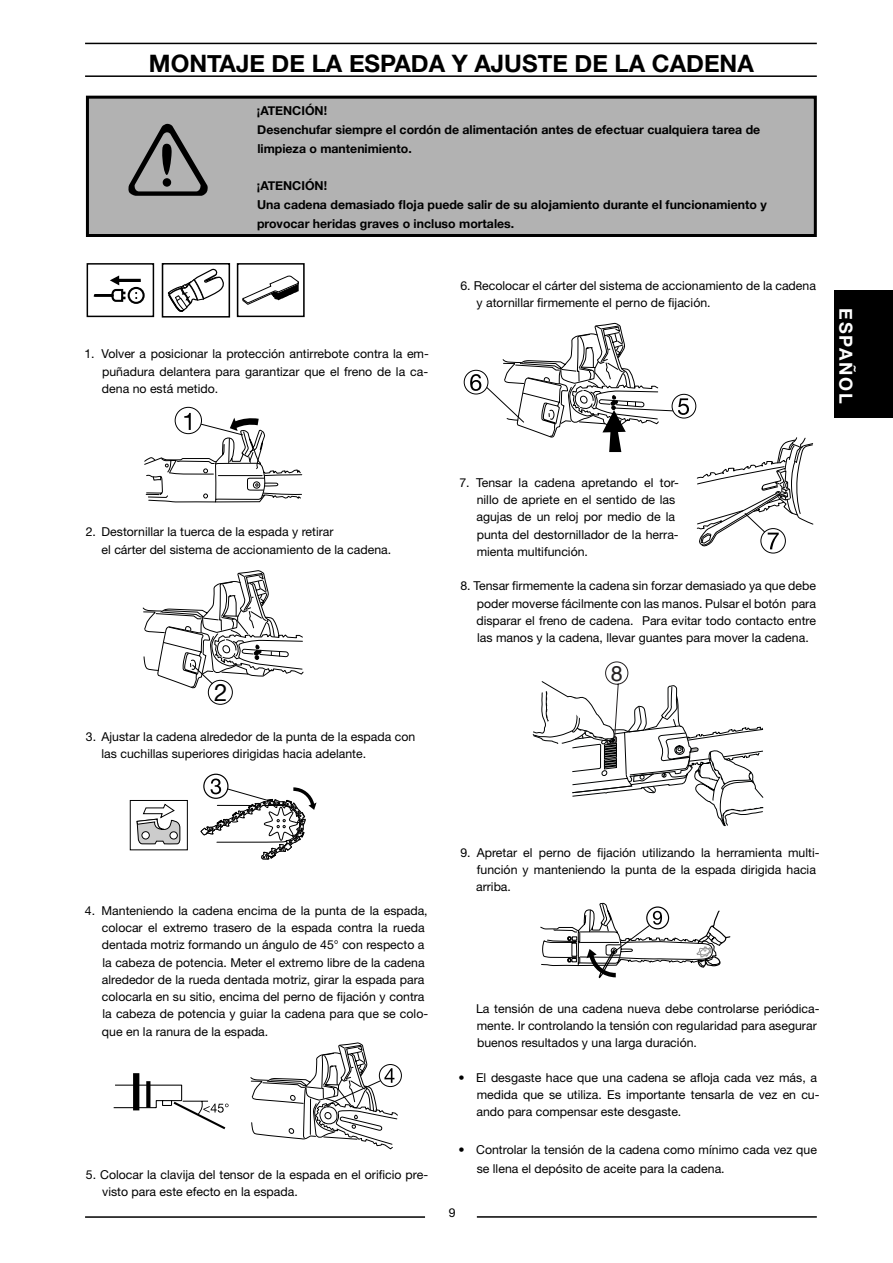
<style>
.page{position:relative;width:893px;height:1263px;background:#fff}
.page>*{position:absolute;margin:0;border:0;box-sizing:border-box;transform-origin:0 0}
.t1{font:700 24px "Helvetica Neue";color:#000}
.t2{font:24px "Helvetica Neue";color:#000}
.t3{font:21.45px "Helvetica";color:#231f20}
.t4{font:700 18px "Helvetica Neue";letter-spacing:.1em;color:#fff}
.t5{font:12.3px/17.2px "Helvetica Neue";color:#000}
.t6{font:700 12.3px/18.8px "Helvetica Neue";color:#000}
</style>
<div class="page">
<div style="left:834px;top:291px;width:58px;height:127px;background:#000"></div>
<hr style="left:85px;top:1216px;width:340px;height:2px;background:#000">
<hr style="left:477px;top:1216px;width:339px;height:2px;background:#000">
<svg style="left:540px;top:903px;width:191px;height:76px"></svg>
<svg style="left:129px;top:800px;width:59px;height:51px"></svg>
<svg style="left:204px;top:773px;width:24px;height:24px"></svg>
<div style="left:203px;top:774px;width:25px;height:25px;border:1px solid #000;border-radius:50%"></div>
<svg style="left:200px;top:779px;width:116px;height:81px"></svg>
<hr style="left:85px;top:43px;width:731px;height:1px;background:#000">
<hr style="left:85px;top:75px;width:731px;height:2px;background:#000">
<div style="left:87px;top:97px;width:728px;height:139px;background:#b2b2b2"></div>
<div style="left:86px;top:96px;width:730px;height:141px;border:3px solid #000"></div>
<svg style="left:128px;top:124px;width:80px;height:72px"></svg>
<div style="left:163px;top:178px;width:8px;height:9px;background:#000;border-radius:50%"></div>
<div style="left:162px;top:263px;width:68px;height:55px;border:2px solid #000"></div>
<svg style="left:167px;top:269px;width:57px;height:43px"></svg>
<div style="left:237px;top:263px;width:67px;height:54px;border:2px solid #000"></div>
<svg style="left:242px;top:276px;width:57px;height:29px"></svg>
<svg style="left:175px;top:407px;width:26px;height:27px"></svg>
<div style="left:175px;top:407px;width:27px;height:27px;border:1px solid #000;border-radius:50%"></div>
<svg style="left:144px;top:413px;width:158px;height:90px"></svg>
<svg style="left:142px;top:570px;width:162px;height:119px"></svg>
<div style="left:208px;top:680px;width:27px;height:27px;background:#fff;border-radius:50%"></div>
<div style="left:208px;top:680px;width:25px;height:25px;border:1px solid #000;border-radius:50%"></div>
<div style="left:379px;top:1064px;width:23px;height:23px;border:1px solid #000;border-radius:50%"></div>
<svg style="left:250px;top:1043px;width:149px;height:107px"></svg>
<hr style="left:115px;top:1085px;width:67px;height:1px;background:#000">
<hr style="left:114px;top:1107px;width:42px;height:1px;background:#000">
<svg style="left:156px;top:1085px;width:72px;height:45px"></svg>
<div style="left:133px;top:1073px;width:6px;height:37px;background:#000"></div>
<svg style="left:146px;top:1081px;width:4px;height:27px"></svg>
<svg style="left:464px;top:370px;width:24px;height:24px"></svg>
<div style="left:463px;top:370px;width:25px;height:24px;border:1px solid #000;border-radius:50%"></div>
<div style="left:671px;top:394px;width:25px;height:25px;border:1px solid #000;border-radius:50%"></div>
<svg style="left:470px;top:323px;width:219px;height:129px"></svg>
<svg style="left:760px;top:529px;width:25px;height:24px"></svg>
<div style="left:760px;top:528px;width:25px;height:26px;border:1px solid #000;border-radius:50%"></div>
<svg style="left:696px;top:437px;width:117px;height:112px"></svg>
<div style="left:87px;top:263px;width:67px;height:54px;border:2px solid #000"></div>
<div style="left:128px;top:287px;width:17px;height:17px;border:2px solid #000;border-radius:50%"></div>
<svg style="left:93px;top:275px;width:48px;height:28px"></svg>
<svg style="left:532px;top:661px;width:232px;height:166px"></svg>
<h1 class="t1" style="left:149px;top:49px;width:606px">MONTAJE DE LA ESPADA Y AJUSTE DE LA CADENA</h1>
<p class="t6" style="left:257px;top:101px;width:505px">¡ATENCIÓN!<br>Desenchufar siempre el cordón de alimentación antes de efectuar cualquiera tarea de limpieza o mantenimiento.</p>
<p class="t6" style="left:257px;top:176px;width:511px">¡ATENCIÓN!<br>Una cadena demasiado floja puede salir de su alojamiento durante el funcionamiento y provocar heridas graves o incluso mortales.</p>
<p class="t5" style="left:102px;top:347px;width:328px;text-align:justify;text-indent:-18px">1. Volver a posicionar la protección antirrebote contra la em&shy;puñadura delantera para garantizar que el freno de la ca&shy;dena no está metido.</p>
<p class="t5" style="left:476px;top:278px;width:341px;text-indent:-16px">6. Recolocar el cárter del sistema de accionamiento de la cadena y atornillar firmemente el perno de fijación.</p>
<h3 class="t4" style="left:857px;top:308px;width:97px;rotate:90deg">ESPAÑOL</h3>
<p class="t5" style="left:102px;top:525px;width:291px;text-indent:-16px">2. Destornillar la tuerca de la espada y retirar<br>el cárter del sistema de accionamiento de la cadena.</p>
<h1 class="t2" style="left:214px;top:683px;width:15px">2</h1>
<p class="t5" style="left:102px;top:729px;width:315px;text-indent:-16px">3. Ajustar la cadena alrededor de la punta de la espada con las cuchillas superiores dirigidas hacia adelante.</p>
<p class="t5" style="left:476px;top:475px;width:204px;text-indent:-17px">7. Tensar la cadena apretando el tor&shy;nillo de apriete en el sentido de las agujas de un reloj por medio de la punta del destornillador de la herra&shy;mienta multifunción.</p>
<p class="t5" style="left:476px;top:578px;width:341px;text-align:justify;text-indent:-16px">8. Tensar firmemente la cadena sin forzar demasiado ya que debe poder moverse fácilmente con las manos. Pulsar el botón para disparar el freno de cadena. Para evitar todo contacto entre las manos y la cadena, llevar guantes para mover la cadena.</p>
<h2 class="t3" style="left:610px;top:665px;width:13px">8</h2>
<p class="t5" style="left:102px;top:903px;width:328px;text-indent:-17px">4. Manteniendo la cadena encima de la punta de la espada, colocar el extremo trasero de la espada contra la rueda dentada motriz formando un ángulo de 45° con respecto a la cabeza de potencia. Meter el extremo libre de la cadena alrededor de la rueda dentada motriz, girar la espada para colocarla en su sitio, encima del perno de fijación y contra la cabeza de potencia y guiar la cadena para que se colo&shy;que en la ranura de la espada.</p>
<p class="t5" style="left:102px;top:1167px;width:327px;text-indent:-16px">5. Colocar la clavija del tensor de la espada en el orificio pre&shy;visto para este efecto en la espada.</p>
<p class="t5" style="left:476px;top:845px;width:345px;text-indent:-16px">9. Apretar el perno de fijación utilizando la herramienta multi&shy;función y manteniendo la punta de la espada dirigida hacia arriba.</p>
<p class="t5" style="left:476px;top:1001px;width:345px">La tensión de una cadena nueva debe controlarse periódica&shy;mente. Ir controlando la tensión con regularidad para asegurar buenos resultados y una larga duración.</p>
<p class="t5" style="left:476px;top:1070px;width:344px;text-indent:-18px">• El desgaste hace que una cadena se afloja cada vez más, a medida que se utiliza. Es importante tensarla de vez en cu&shy;ando para compensar este desgaste.</p>
<p class="t5" style="left:476px;top:1141px;width:342px;line-height:18.8px;text-indent:-18px">• Controlar la tensión de la cadena como mínimo cada vez que se llena el depósito de aceite para la cadena.</p>
<p class="t5" style="left:449px;top:1206px;width:8px">9</p>
</div>
